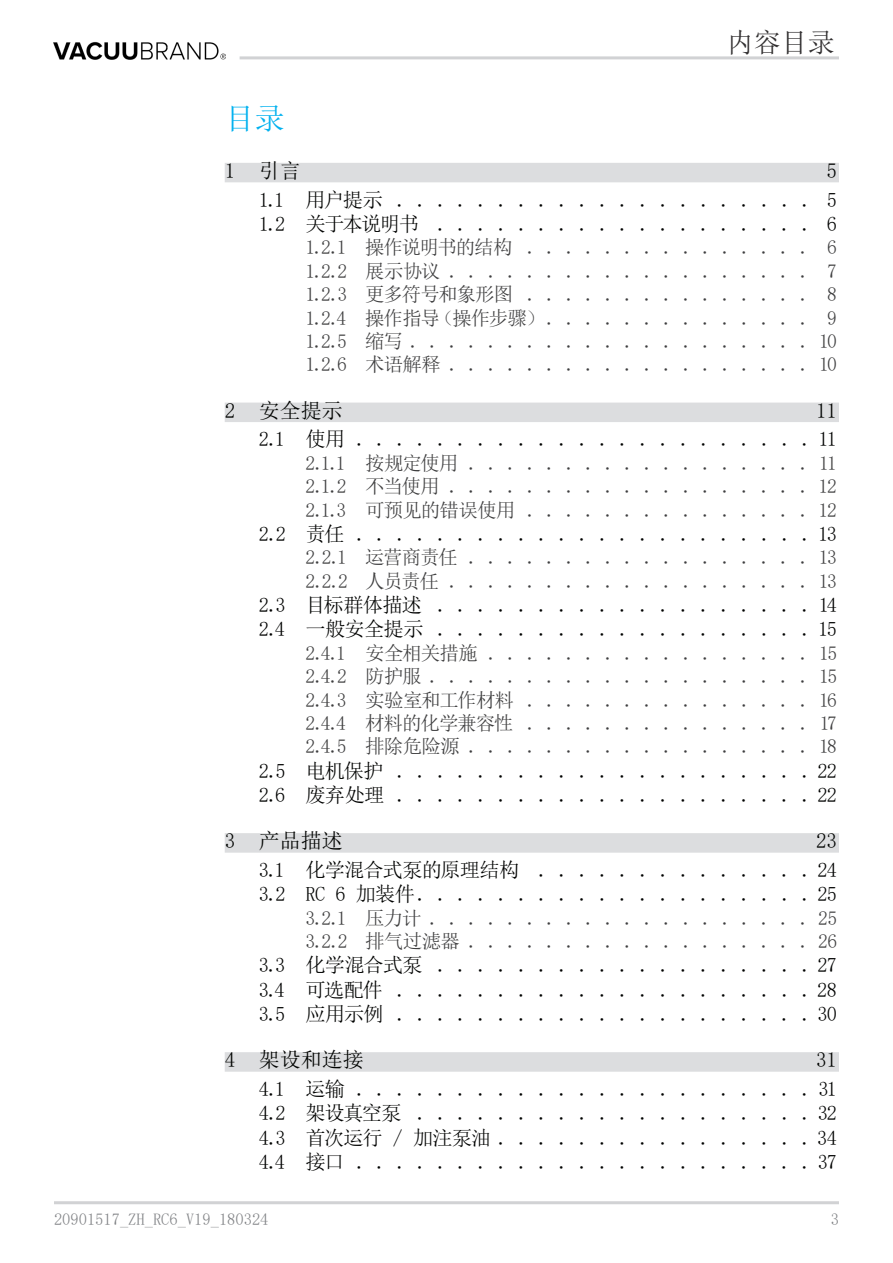
<style>
.page{position:relative;width:893px;height:1263px;background:#fff}
.page>*{position:absolute;margin:0;border:0;box-sizing:border-box;transform-origin:0 0}
._20_Inhaltsverzeichnis{font:30px "Sim Sun";color:#00b1ef}
.t1{font:27px "Sim Sun";color:#312f30}
.t2{font:21px "Sim Sun";color:#000200}
.t3{font:20.25px "Sim Sun";letter-spacing:-.045em;color:#000200}
.t4{font:19.5px "Sim Sun";letter-spacing:-.05em;color:#3e3e3f}
.t5{font:16.5px "Sim Sun";color:#808285}
</style>
<div class="page">
<hr style="left:240px;top:56px;width:599px;height:3px;background:#d1d2d4">
<hr style="left:54px;top:1201px;width:785px;height:3px;background:#d1d2d4">
<img style="left:54px;top:42px;width:172px;height:18px">
<div style="left:225px;top:163px;width:614px;height:19px;background:#dcdddf"></div>
<div style="left:225px;top:403px;width:614px;height:19px;background:#dcdddf"></div>
<div style="left:225px;top:833px;width:614px;height:20px;background:#dcdddf"></div>
<div style="left:225px;top:1052px;width:614px;height:20px;background:#dcdddf"></div>
<p class="_20_Inhaltsverzeichnis" style="left:225px;top:103px;width:62px">目录</p>
<h2 class="t1" style="left:727px;top:29px;width:110px">内容目录</h2>
<p class="t2" style="left:225px;top:160px;width:78px">1 引言</p>
<p class="t2" style="left:827px;top:160px;width:12px">5</p>
<p class="t3" style="left:259px;top:189px;width:580px">1.1 用户提示 . . . . . . . . . . . . . . . . . . . . . 5</p>
<p class="t3" style="left:259px;top:214px;width:580px">1.2 关于本说明书 . . . . . . . . . . . . . . . . . . . 6</p>
<p class="t4" style="left:306px;top:238px;width:533px">1.2.1 操作说明书的结构 . . . . . . . . . . . . . . . 6</p>
<p class="t4" style="left:306px;top:261px;width:533px">1.2.2 展示协议 . . . . . . . . . . . . . . . . . . . 7</p>
<p class="t4" style="left:306px;top:284px;width:533px">1.2.3 更多符号和象形图 . . . . . . . . . . . . . . . 8</p>
<p class="t4" style="left:306px;top:308px;width:533px">1.2.4 操作指导（操作步骤） . . . . . . . . . . . . . . 9</p>
<p class="t4" style="left:306px;top:331px;width:486px">1.2.5 缩写 . . . . . . . . . . . . . . . . . . . .</p>
<p class="t4" style="left:819px;top:331px;width:19px">10</p>
<p class="t4" style="left:306px;top:355px;width:486px">1.2.6 术语解释 . . . . . . . . . . . . . . . . . .</p>
<p class="t4" style="left:819px;top:355px;width:19px">10</p>
<p class="t2" style="left:225px;top:400px;width:120px">2 安全提示</p>
<p class="t2" style="left:816px;top:400px;width:22px">11</p>
<p class="t3" style="left:259px;top:429px;width:534px">2.1 使用 . . . . . . . . . . . . . . . . . . . . . .</p>
<p class="t3" style="left:818px;top:429px;width:20px">11</p>
<p class="t4" style="left:306px;top:453px;width:533px">2.1.1 按规定使用..................11</p>
<p class="t4" style="left:306px;top:476px;width:486px">2.1.2 不当使用 . . . . . . . . . . . . . . . . . .</p>
<p class="t4" style="left:818px;top:476px;width:20px">12</p>
<p class="t4" style="left:306px;top:500px;width:486px">2.1.3 可预见的错误使用 . . . . . . . . . . . . . .</p>
<p class="t4" style="left:818px;top:500px;width:20px">12</p>
<p class="t3" style="left:259px;top:523px;width:534px">2.2 责任 . . . . . . . . . . . . . . . . . . . . . .</p>
<p class="t3" style="left:818px;top:523px;width:20px">13</p>
<p class="t4" style="left:306px;top:547px;width:486px">2.2.1 运营商责任 . . . . . . . . . . . . . . . . .</p>
<p class="t4" style="left:819px;top:547px;width:20px">13</p>
<p class="t4" style="left:306px;top:571px;width:486px">2.2.2 人员责任 . . . . . . . . . . . . . . . . . .</p>
<p class="t4" style="left:819px;top:571px;width:20px">13</p>
<p class="t3" style="left:259px;top:595px;width:534px">2.3 目标群体描述 . . . . . . . . . . . . . . . . . .</p>
<p class="t3" style="left:819px;top:595px;width:20px">14</p>
<p class="t3" style="left:259px;top:619px;width:534px">2.4 一般安全提示 . . . . . . . . . . . . . . . . . .</p>
<p class="t3" style="left:818px;top:619px;width:20px">15</p>
<p class="t4" style="left:306px;top:643px;width:486px">2.4.1 安全相关措施 . . . . . . . . . . . . . . . .</p>
<p class="t4" style="left:819px;top:643px;width:20px">15</p>
<p class="t4" style="left:306px;top:666px;width:486px">2.4.2 防护服 . . . . . . . . . . . . . . . . . . .</p>
<p class="t4" style="left:819px;top:666px;width:20px">15</p>
<p class="t4" style="left:306px;top:690px;width:486px">2.4.3 实验室和工作材料 . . . . . . . . . . . . . .</p>
<p class="t4" style="left:819px;top:690px;width:19px">16</p>
<p class="t4" style="left:306px;top:713px;width:533px">2.4.4 材料的化学兼容性 . . . . . . . . . . . . . . . 17</p>
<p class="t4" style="left:306px;top:736px;width:486px">2.4.5 排除危险源 . . . . . . . . . . . . . . . . .</p>
<p class="t4" style="left:819px;top:736px;width:20px">18</p>
<p class="t3" style="left:259px;top:760px;width:534px">2.5 电机保护 . . . . . . . . . . . . . . . . . . . .</p>
<p class="t3" style="left:817px;top:760px;width:21px">22</p>
<p class="t3" style="left:259px;top:784px;width:534px">2.6 废弃处理 . . . . . . . . . . . . . . . . . . . .</p>
<p class="t3" style="left:817px;top:784px;width:21px">22</p>
<p class="t2" style="left:225px;top:830px;width:120px">3 产品描述</p>
<p class="t2" style="left:816px;top:830px;width:22px">23</p>
<p class="t3" style="left:259px;top:859px;width:534px">3.1 化学混合式泵的原理结构 . . . . . . . . . . . . .</p>
<p class="t3" style="left:817px;top:859px;width:21px">24</p>
<p class="t3" style="left:259px;top:884px;width:534px">3.2 RC 6 加装件 . . . . . . . . . . . . . . . . . . .</p>
<p class="t3" style="left:817px;top:884px;width:21px">25</p>
<p class="t4" style="left:306px;top:908px;width:486px">3.2.1 压力计 . . . . . . . . . . . . . . . . . . .</p>
<p class="t4" style="left:818px;top:908px;width:20px">25</p>
<p class="t4" style="left:306px;top:931px;width:486px">3.2.2 排气过滤器 . . . . . . . . . . . . . . . . .</p>
<p class="t4" style="left:818px;top:931px;width:20px">26</p>
<p class="t3" style="left:259px;top:955px;width:534px">3.3 化学混合式泵 . . . . . . . . . . . . . . . . . .</p>
<p class="t3" style="left:817px;top:955px;width:21px">27</p>
<p class="t3" style="left:259px;top:979px;width:534px">3.4 可选配件 . . . . . . . . . . . . . . . . . . . .</p>
<p class="t3" style="left:817px;top:979px;width:21px">28</p>
<p class="t3" style="left:259px;top:1003px;width:534px">3.5 应用示例 . . . . . . . . . . . . . . . . . . . .</p>
<p class="t3" style="left:817px;top:1003px;width:21px">30</p>
<p class="t2" style="left:225px;top:1049px;width:141px">4 架设和连接</p>
<p class="t2" style="left:816px;top:1049px;width:22px">31</p>
<p class="t3" style="left:259px;top:1078px;width:534px">4.1 运输 . . . . . . . . . . . . . . . . . . . . . .</p>
<p class="t3" style="left:818px;top:1078px;width:20px">31</p>
<p class="t3" style="left:259px;top:1103px;width:534px">4.2 架设真空泵 . . . . . . . . . . . . . . . . . . .</p>
<p class="t3" style="left:818px;top:1103px;width:21px">32</p>
<p class="t3" style="left:259px;top:1127px;width:534px">4.3 首次运行 / 加注泵油 . . . . . . . . . . . . . . .</p>
<p class="t3" style="left:817px;top:1127px;width:21px">34</p>
<p class="t3" style="left:259px;top:1151px;width:534px">4.4 接口 . . . . . . . . . . . . . . . . . . . . . .</p>
<p class="t3" style="left:818px;top:1151px;width:21px">37</p>
<p class="t5" style="left:54px;top:1211px;width:216px">20901517_ZH_RC6_V19_180324</p>
<p class="t5" style="left:831px;top:1211px;width:10px">3</p>
</div>
